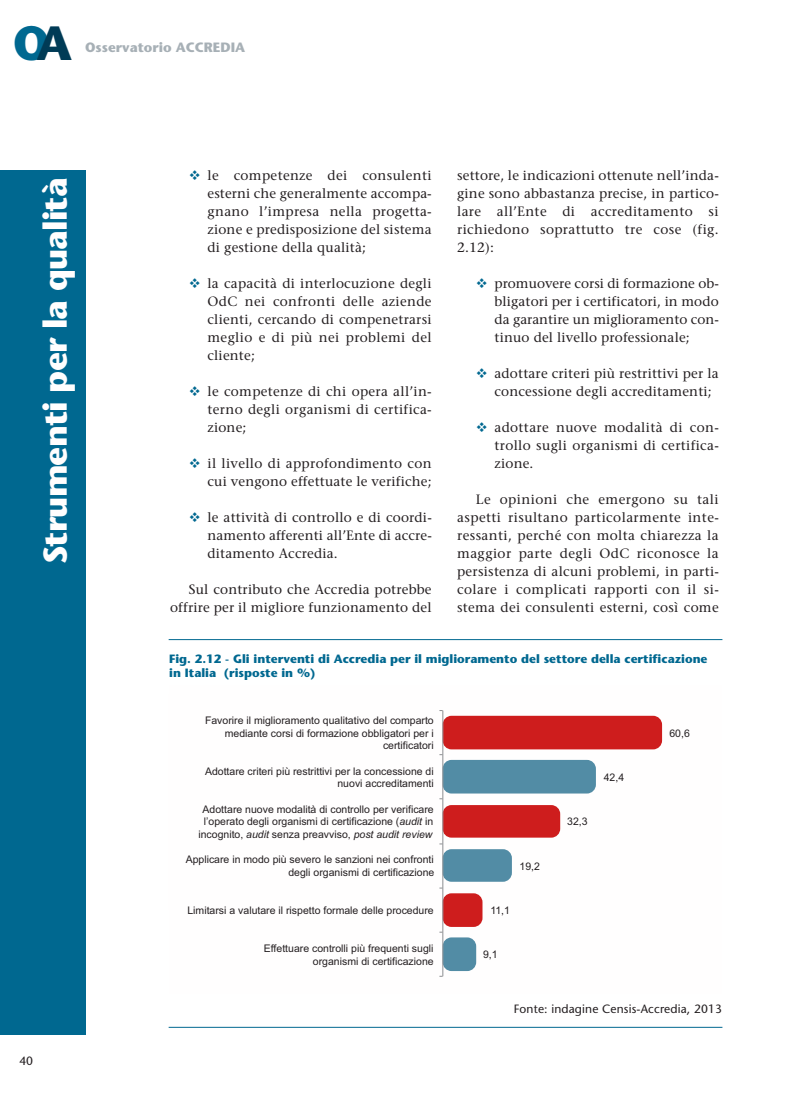
<style>
.page{position:relative;width:808px;height:1106px;background:#fff}
.page>*{position:absolute;margin:0;border:0;box-sizing:border-box;transform-origin:0 0}
.t1{font:700 48px "Stone Sans Std";color:#006890}
.t2{font:700 33px "Stone Sans Std";letter-spacing:-.025em;color:#fffefe}
.t3{font:500 13.5px/18px "Stone Serif Std";letter-spacing:.015em;color:#231e20;text-align:justify}
.t4{font:700 13.5px "Stone Sans Std";color:#a7b0b6}
.t5{font:700 12px/14.4px "Stone Sans Std";color:#006890}
.t6{font:500 12px "Stone Sans Std";letter-spacing:.01em;color:#231e20}
.t7{font:10.5px/12.6px "Arial";color:#231e20;text-align:right}
.s1{color:#003b56}
.s2{font-style:italic}
</style>
<div class="page">
<div style="left:0;top:170px;width:85px;height:864px;background:#006890"></div>
<hr style="left:169px;top:639px;width:553px;height:1px;background:#006890">
<div style="left:443px;top:715px;width:219px;height:34px;background:#ce1d1d;border-radius:9px"></div>
<div style="left:443px;top:760px;width:153px;height:33px;background:#528ca5;border-radius:9px"></div>
<div style="left:443px;top:805px;width:117px;height:32px;background:#ce1d1d;border-radius:9px"></div>
<div style="left:443px;top:849px;width:69px;height:32px;background:#528ca5;border-radius:9px"></div>
<div style="left:443px;top:893px;width:39px;height:34px;background:#ce1d1d;border-radius:9px"></div>
<div style="left:443px;top:937px;width:33px;height:34px;background:#528ca5;border-radius:9px"></div>
<hr style="left:442px;top:710px;width:1px;height:266px;background:#929497">
<hr style="left:169px;top:1027px;width:553px;height:1px;background:#006890">
<h1 class="t1" style="left:13px;top:14px;width:61px">O<span class="s1">A</span></h1>
<p class="t4" style="left:85px;top:40px;width:162px">Osservatorio ACCREDIA</p>
<h2 class="t2" style="left:36px;top:564px;width:388px;rotate:-90deg">Strumenti per la qualità</h2>
<p class="t6" style="left:19px;top:1053px;width:15px">40</p>
<p class="t3" style="left:457px;top:166px;width:263px">settore, le indicazioni ottenute nell’inda&shy;gine sono abbastanza precise, in partico&shy;lare all’Ente di accreditamento si richiedono soprattutto tre cose (fig.<br>2.12):</p>
<p class="t3" style="left:495px;top:274px;width:226px">promuovere corsi di formazione ob&shy;bligatori per i certificatori, in modo da garantire un miglioramento con&shy;tinuo del livello professionale;</p>
<p class="t3" style="left:495px;top:364px;width:226px">adottare criteri più restrittivi per la concessione degli accreditamenti;</p>
<p class="t3" style="left:495px;top:418px;width:226px">adottare nuove modalità di con&shy;trollo sugli organismi di certifica&shy;zione.</p>
<p class="t3" style="left:457px;top:490px;width:263px;text-indent:19px">Le opinioni che emergono su tali aspetti risultano particolarmente inte&shy;ressanti, perché con molta chiarezza la maggior parte degli OdC riconosce la persistenza di alcuni problemi, in parti&shy;colare i complicati rapporti con il si&shy;stema dei consulenti esterni, così come</p>
<p class="t5" style="left:169px;top:651px;width:540px">Fig. 2.12 - Gli interventi di Accredia per il miglioramento del settore della certificazione in Italia (risposte in %)</p>
<p class="t3" style="left:207px;top:166px;width:226px">le competenze dei consulenti esterni che generalmente accompa&shy;gnano l’impresa nella progetta&shy;zione e predisposizione del sistema di gestione della qualità;</p>
<p class="t3" style="left:207px;top:274px;width:226px">la capacità di interlocuzione degli OdC nei confronti delle aziende clienti, cercando di compenetrarsi meglio e di più nei problemi del cliente;</p>
<p class="t3" style="left:207px;top:382px;width:226px">le competenze di chi opera all’in&shy;terno degli organismi di certifica&shy;zione;</p>
<p class="t3" style="left:207px;top:454px;width:226px">il livello di approfondimento con cui vengono effettuate le verifiche;</p>
<p class="t3" style="left:207px;top:508px;width:226px">le attività di controllo e di coordi&shy;namento afferenti all’Ente di accre&shy;ditamento Accredia.</p>
<p class="t3" style="left:170px;top:580px;width:263px;text-align:right">Sul contributo che Accredia potrebbe offrire per il migliore funzionamento del</p>
<p class="t7" style="left:205px;top:714px;width:230px">Favorire il miglioramento qualitativo del comparto mediante corsi di formazione obbligatori per i certificatori</p>
<p class="t7" style="left:205px;top:765px;width:230px">Adottare criteri più restrittivi per la concessione di nuovi accreditamenti</p>
<p class="t7" style="left:198px;top:803px;width:237px;text-align:center">Adottare nuove modalità di controllo per verificare l’operato degli organismi di certificazione (<span class="s2">audit</span> in incognito, <span class="s2">audit</span> senza preavviso, <span class="s2">post audit review</span></p>
<p class="t7" style="left:186px;top:853px;width:250px">Applicare in modo più severo le sanzioni nei confronti degli organismi di certificazione</p>
<p class="t7" style="left:187px;top:904px;width:248px">Limitarsi a valutare il rispetto formale delle procedure</p>
<p class="t7" style="left:264px;top:942px;width:171px">Effettuare controlli più frequenti sugli organismi di certificazione</p>
<p class="t7" style="left:520px;top:860px;width:22px">19,2</p>
<p class="t7" style="left:490px;top:904px;width:21px">11,1</p>
<p class="t7" style="left:483px;top:948px;width:16px">9,1</p>
<p class="t7" style="left:567px;top:815px;width:22px">32,3</p>
<p class="t7" style="left:604px;top:771px;width:22px">42,4</p>
<p class="t7" style="left:669px;top:727px;width:22px">60,6</p>
<p class="t6" style="left:514px;top:1001px;width:210px">Fonte: indagine Censis-Accredia, 2013</p>
</div>
